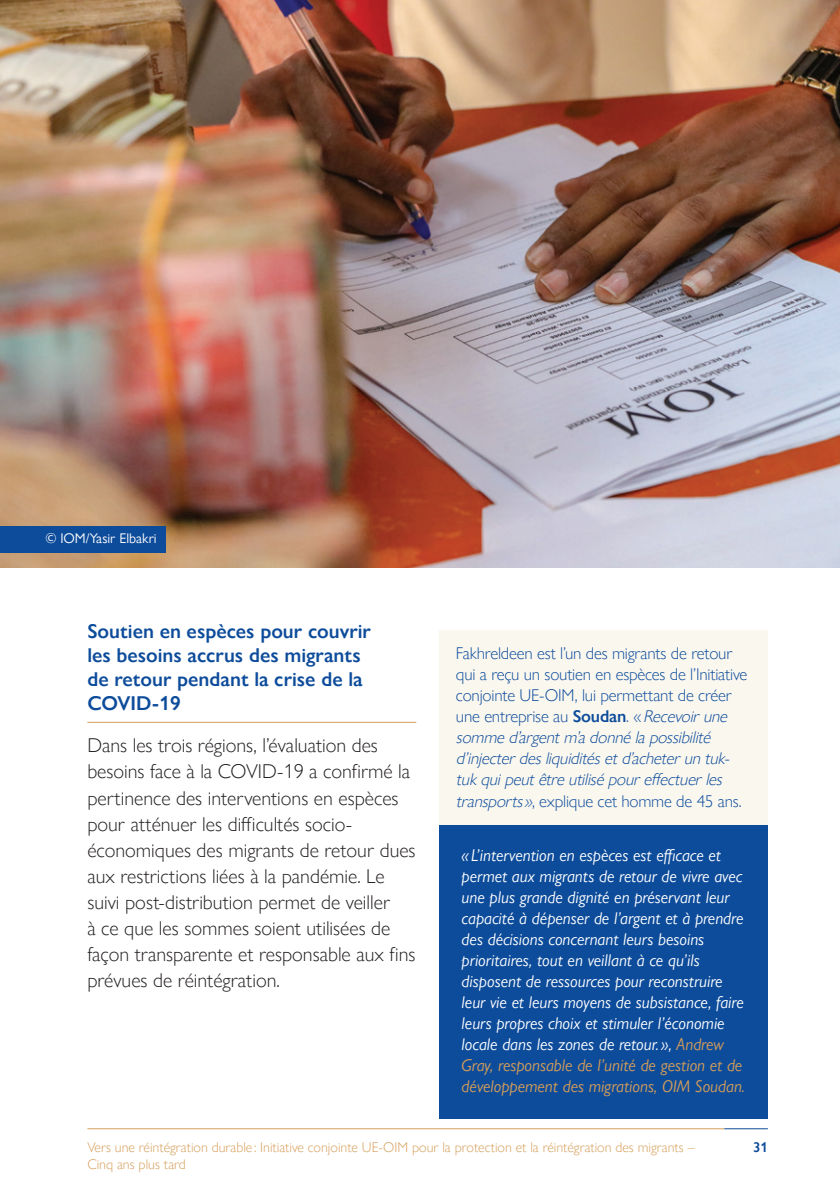
<style>
.page{position:relative;width:840px;height:1191px;background:#fff}
.page>*{position:absolute;margin:0;border:0;box-sizing:border-box;transform-origin:0 0}
.Body_text{font:300 20px/26px "Gill Sans Nova";color:#231f20}
.Heading_2{font:600 20px/24px "Gill Sans Nova";color:#0d4c9b}
.Body_text_BOXED_DB{font:italic 17px/21px "Gill Sans Nova";color:#fff}
.Body_text_BOXED{font:300 17px/21px "Gill Sans Nova";letter-spacing:-.01em;color:#0d4c9b}
.t1{font:300 14px "Gill Sans Nova";color:#d69e59}
.PIC_CREDIT{font:14px "Gill Sans Nova";color:#fff}
.t2{font:600 14px "Gill Sans Nova";color:#0d4c9b}
.s1{font-weight:600}
.s2{font-style:italic}
.s3{color:#d69e59}
</style>
<div class="page">
<hr style="left:723px;top:1128px;width:44px;height:1px;background:#0d4c9b">
<hr style="left:87px;top:1128px;width:636px;height:1px;background:#d69e59">
<hr style="left:87px;top:722px;width:329px;height:1px;background:#d69e59">
<div style="left:438px;top:630px;width:329px;height:198px;background:#faf7ef"></div>
<div style="left:438px;top:825px;width:329px;height:293px;background:#0d4c9b"></div>
<img style="left:0;top:0;width:839px;height:567px">
<div style="left:0;top:525px;width:165px;height:27px;background:#0d4c9b"></div>
<p class="PIC_CREDIT" style="left:45px;top:529px;width:113px">© IOM/Yasir Elbakri</p>
<p class="Heading_2" style="left:87px;top:619px;width:285px">Soutien en espèces pour couvrir les besoins accrus des migrants de retour pendant la crise de la<br>COVID-19</p>
<p class="Body_text" style="left:87px;top:732px;width:329px">Dans les trois régions, l’évaluation des besoins face à la COVID-19 a confirmé la pertinence des interventions en espèces pour atténuer les difficultés socio&shy;économiques des migrants de retour dues aux restrictions liées à la pandémie. Le suivi post-distribution permet de veiller<br>à ce que les sommes soient utilisées de façon transparente et responsable aux fins prévues de réintégration.</p>
<p class="Body_text_BOXED" style="left:455px;top:643px;width:293px">Fakhreldeen est l’un des migrants de retour qui a reçu un soutien en espèces de l’Initiative conjointe UE-OIM, lui permettant de créer une entreprise au <span class="s1">Soudan</span>. «<span class="s2">Recevoirune sommed’argentm’adonnélapossibilité d’injecterdesliquiditésetd’acheteruntuk&shy;tukquipeutêtreutilisépoureffectuerles transports»</span>, explique cet homme de 45 ans.</p>
<p class="Body_text_BOXED_DB" style="left:461px;top:844px;width:285px">« L’intervention en espèces est efficace et permet aux migrants de retour de vivre avec une plus grande dignité en préservant leur capacité à dépenser de l’argent et à prendre des décisions concernant leurs besoins prioritaires, tout en veillant à ce qu’ils disposent de ressources pour reconstruire leur vie et leurs moyens de subsistance, faire leurs propres choix et stimuler l’économie locale dans les zones de retour. », <span class="s3">Andrew Gray, responsable de l’unité de gestion et de développement des migrations, OIM Soudan.</span></p>
<p class="t1" style="left:87px;top:1138px;width:608px">Vers une réintégration durable : Initiative conjointe UE-OIM pour la protection et la réintégration des migrants –</p>
<p class="t2" style="left:752px;top:1138px;width:16px">31</p>
<p class="t1" style="left:87px;top:1155px;width:100px">Cinq ans plus tard</p>
</div>
